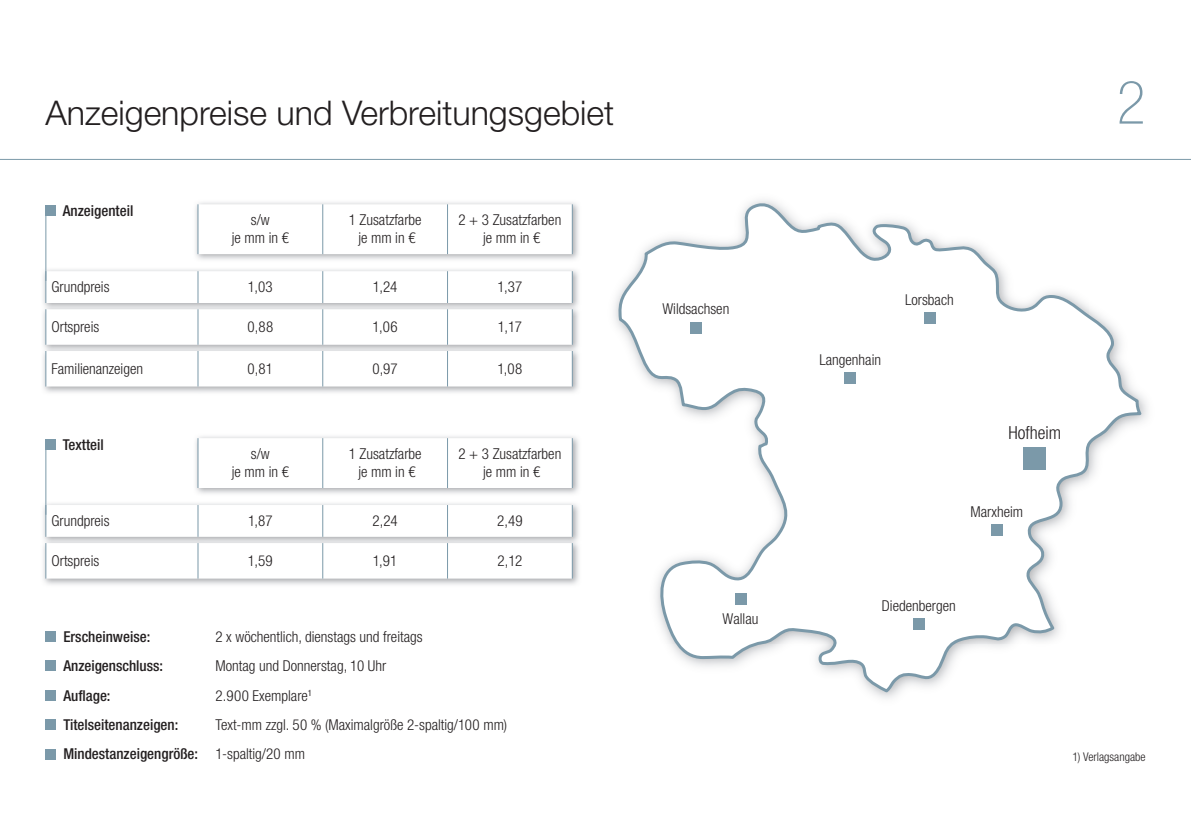
<style>
.page{position:relative;width:1191px;height:840px;background:#fff}
.page>*{position:absolute;margin:0;border:0;box-sizing:border-box;transform-origin:0 0}
.t1{font:100 condensed 60px "Helvetica Neue";color:#7b99a9}
.t2{font:300 34px "Helvetica Neue";color:#231f20}
.t3{font:300 condensed 18px "Helvetica Neue";color:#231f20}
.t4{font:300 condensed 15px/18px "Helvetica Neue";color:#231f20;text-align:center}
.t5{font:500 condensed 15px "Helvetica Neue";color:#231f20}
.t6{font:300 condensed 12px "Helvetica Neue";color:#231f20}
.s1{font-weight:500}
</style>
<div class="page">
<hr style="left:0;top:159px;width:1191px;height:1px;background:#7b99a9">
<img style="left:43px;top:202px;width:536px;height:191px">
<svg style="left:46px;top:204px;width:526px;height:182px"></svg>
<hr style="left:197px;top:271px;width:1px;height:32px;background:#7b99a9">
<hr style="left:322px;top:271px;width:1px;height:32px;background:#7b99a9">
<hr style="left:197px;top:309px;width:1px;height:35px;background:#7b99a9">
<hr style="left:322px;top:309px;width:1px;height:35px;background:#7b99a9">
<hr style="left:197px;top:351px;width:1px;height:35px;background:#7b99a9">
<hr style="left:322px;top:351px;width:1px;height:35px;background:#7b99a9">
<hr style="left:322px;top:204px;width:1px;height:50px;background:#7b99a9">
<hr style="left:447px;top:204px;width:1px;height:50px;background:#7b99a9">
<hr style="left:45px;top:271px;width:1px;height:32px;background:#7b99a9">
<hr style="left:45px;top:351px;width:1px;height:35px;background:#7b99a9">
<hr style="left:45px;top:309px;width:1px;height:35px;background:#7b99a9">
<hr style="left:197px;top:204px;width:1px;height:50px;background:#7b99a9">
<hr style="left:447px;top:271px;width:1px;height:32px;background:#7b99a9">
<hr style="left:572px;top:271px;width:1px;height:32px;background:#7b99a9">
<hr style="left:447px;top:309px;width:1px;height:35px;background:#7b99a9">
<hr style="left:572px;top:309px;width:1px;height:35px;background:#7b99a9">
<hr style="left:447px;top:351px;width:1px;height:35px;background:#7b99a9">
<hr style="left:572px;top:351px;width:1px;height:35px;background:#7b99a9">
<hr style="left:572px;top:204px;width:1px;height:50px;background:#7b99a9">
<div style="left:45px;top:205px;width:11px;height:11px;background:#7b99a9"></div>
<hr style="left:45px;top:215px;width:1px;height:66px;background:#7b99a9">
<img style="left:43px;top:436px;width:536px;height:149px">
<svg style="left:46px;top:438px;width:526px;height:140px"></svg>
<hr style="left:197px;top:504px;width:1px;height:32px;background:#7b99a9">
<hr style="left:322px;top:504px;width:1px;height:32px;background:#7b99a9">
<hr style="left:197px;top:542px;width:1px;height:36px;background:#7b99a9">
<hr style="left:322px;top:542px;width:1px;height:36px;background:#7b99a9">
<hr style="left:322px;top:438px;width:1px;height:49px;background:#7b99a9">
<hr style="left:447px;top:438px;width:1px;height:49px;background:#7b99a9">
<hr style="left:45px;top:504px;width:1px;height:32px;background:#7b99a9">
<hr style="left:45px;top:542px;width:1px;height:36px;background:#7b99a9">
<hr style="left:197px;top:438px;width:1px;height:49px;background:#7b99a9">
<hr style="left:447px;top:504px;width:1px;height:32px;background:#7b99a9">
<hr style="left:572px;top:504px;width:1px;height:32px;background:#7b99a9">
<hr style="left:447px;top:542px;width:1px;height:36px;background:#7b99a9">
<hr style="left:572px;top:542px;width:1px;height:36px;background:#7b99a9">
<hr style="left:572px;top:438px;width:1px;height:49px;background:#7b99a9">
<div style="left:45px;top:439px;width:11px;height:10px;background:#7b99a9"></div>
<hr style="left:45px;top:448px;width:1px;height:66px;background:#7b99a9">
<div style="left:45px;top:630px;width:11px;height:11px;background:#7b99a9"></div>
<div style="left:45px;top:660px;width:11px;height:11px;background:#7b99a9"></div>
<div style="left:45px;top:689px;width:11px;height:11px;background:#7b99a9"></div>
<div style="left:45px;top:718px;width:11px;height:11px;background:#7b99a9"></div>
<div style="left:45px;top:748px;width:11px;height:11px;background:#7b99a9"></div>
<svg style="left:617px;top:202px;width:527px;height:492px"></svg>
<div style="left:991px;top:524px;width:11px;height:12px;background:#7b99a9"></div>
<div style="left:913px;top:618px;width:11px;height:11px;background:#7b99a9"></div>
<div style="left:690px;top:322px;width:11px;height:11px;background:#7b99a9"></div>
<div style="left:844px;top:372px;width:12px;height:12px;background:#7b99a9"></div>
<div style="left:923px;top:312px;width:12px;height:11px;background:#7b99a9"></div>
<div style="left:735px;top:593px;width:11px;height:11px;background:#7b99a9"></div>
<div style="left:1023px;top:446px;width:23px;height:23px;background:#7b99a9"></div>
<h2 class="t2" style="left:45px;top:92px;width:570px">Anzeigenpreise und Verbreitungsgebiet</h2>
<p class="t5" style="left:63px;top:202px;width:72px">Anzeigenteil</p>
<p class="t4" style="left:232px;top:211px;width:59px">s/w<br>je mm in €</p>
<p class="t4" style="left:349px;top:211px;width:74px">1 Zusatzfarbe je mm in €</p>
<p class="t4" style="left:458px;top:211px;width:104px">2 + 3 Zusatzfarben je mm in €</p>
<p class="t4" style="left:52px;top:277px;width:60px">Grundpreis</p>
<p class="t4" style="left:248px;top:277px;width:26px">1,03</p>
<p class="t4" style="left:373px;top:277px;width:26px">1,24</p>
<p class="t4" style="left:497px;top:277px;width:26px">1,37</p>
<p class="t4" style="left:51px;top:317px;width:49px">Ortspreis</p>
<p class="t4" style="left:247px;top:317px;width:27px">0,88</p>
<p class="t4" style="left:372px;top:317px;width:27px">1,06</p>
<p class="t4" style="left:498px;top:317px;width:25px">1,17</p>
<p class="t4" style="left:51px;top:359px;width:93px">Familienanzeigen</p>
<p class="t4" style="left:248px;top:359px;width:27px">0,81</p>
<p class="t4" style="left:372px;top:359px;width:27px">0,97</p>
<p class="t4" style="left:497px;top:359px;width:26px">1,08</p>
<p class="t5" style="left:63px;top:435px;width:43px">Textteil</p>
<p class="t4" style="left:232px;top:444px;width:59px">s/w<br>je mm in €</p>
<p class="t4" style="left:349px;top:444px;width:74px">1 Zusatzfarbe je mm in €</p>
<p class="t4" style="left:458px;top:444px;width:104px">2 + 3 Zusatzfarben je mm in €</p>
<p class="t4" style="left:52px;top:511px;width:60px">Grundpreis</p>
<p class="t4" style="left:248px;top:511px;width:26px">1,87</p>
<p class="t4" style="left:372px;top:511px;width:27px">2,24</p>
<p class="t4" style="left:497px;top:511px;width:27px">2,49</p>
<p class="t4" style="left:52px;top:551px;width:49px">Ortspreis</p>
<p class="t4" style="left:248px;top:551px;width:26px">1,59</p>
<p class="t4" style="left:373px;top:551px;width:26px">1,91</p>
<p class="t4" style="left:497px;top:551px;width:26px">2,12</p>
<p class="t5" style="left:63px;top:627px;width:89px">Erscheinweise:</p>
<p class="t4" style="left:215px;top:627px;width:209px">2 x wöchentlich, dienstags und freitags</p>
<p class="t5" style="left:63px;top:656px;width:101px">Anzeigenschluss:</p>
<p class="t4" style="left:215px;top:656px;width:172px">Montag und Donnerstag, 10 Uhr</p>
<p class="t5" style="left:63px;top:686px;width:49px">Auflage:</p>
<p class="t4" style="left:215px;top:685px;width:98px">2.900 Exemplare<sup>1</sup></p>
<p class="t5" style="left:63px;top:715px;width:116px">Titelseitenanzeigen:</p>
<p class="t4" style="left:63px;top:709px;width:445px;line-height:29.4px;text-align:left;text-indent:152px">Text-mm zzgl. 50 % (Maximalgröße 2-spaltig/100 mm)<br><span class="s1">Mindestanzeigengröße:</span> 1-spaltig/20 mm</p>
<p class="t4" style="left:662px;top:299px;width:68px">Wildsachsen</p>
<p class="t4" style="left:722px;top:609px;width:37px">Wallau</p>
<h1 class="t1" style="left:1116px;top:69px;width:30px">2</h1>
<p class="t4" style="left:819px;top:350px;width:63px">Langenhain</p>
<p class="t4" style="left:905px;top:290px;width:50px">Lorsbach</p>
<p class="t3" style="left:1008px;top:422px;width:54px">Hofheim</p>
<p class="t4" style="left:970px;top:502px;width:54px">Marxheim</p>
<p class="t4" style="left:882px;top:596px;width:75px">Diedenbergen</p>
<p class="t6" style="left:1072px;top:749px;width:75px">1) Verlagsangabe</p>
</div>
